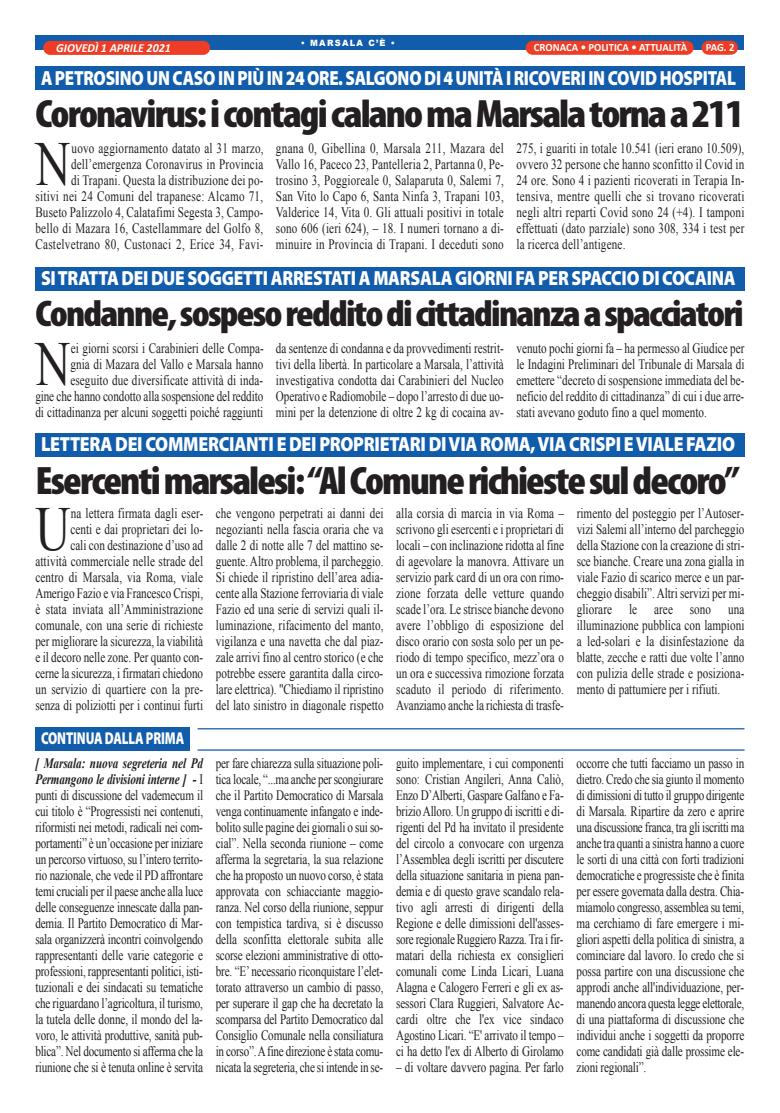
<style>
.page{position:relative;width:780px;height:1113px;background:#fff}
.page>*{position:absolute;margin:0;border:0;box-sizing:border-box;transform-origin:0 0}
.t1{font:62.62px "Times New Roman";color:#231f20;scale:.77 1}
.t2{font:900 condensed 39.75px "Myriad Pro";letter-spacing:-.045em;color:#231f20;scale:1.06 1}
.t3{font:900 condensed 39.62px "Myriad Pro";letter-spacing:-.045em;color:#231f20;scale:1.06 1}
.t4{font:900 condensed 37.25px "Myriad Pro";letter-spacing:-.045em;color:#231f20;scale:1.07 1}
.t5{font:900 20.5px "Myriad Pro";letter-spacing:-.015em;color:#fff;scale:.83 1}
.t6{font:900 20.5px "Myriad Pro";letter-spacing:-.015em;color:#fff;scale:.87 1}
.t7{font:900 20.5px "Myriad Pro";letter-spacing:-.015em;color:#fff;scale:.86 1}
.t8{font:900 17.25px "Myriad Pro";letter-spacing:-.01em;color:#fff;scale:.74 1}
.t9{font:14.38px/16px "Times New Roman";color:#231f20;text-align:justify;scale:.77 1}
.t10{font:14.38px/16px "Times New Roman";letter-spacing:.02em;color:#231f20;text-align:right;scale:.77 1}
.t11{font:italic 700 12.38px "Calibri";color:#fff;scale:.96 1}
.t12{font:700 11.12px "Calibri";color:#fff;scale:.96 1}
.t13{font:900 8.62px "Arial";letter-spacing:.15em;color:#fff;scale:.96 1}
.s1{font-weight:700;font-style:italic}
</style>
<div class="page">
<div style="left:35px;top:35px;width:708px;height:14px;background:#115cab"></div>
<div style="left:701px;top:41px;width:36px;height:14px;background:#ef3c25;border-radius:7px"></div>
<div style="left:525px;top:41px;width:168px;height:14px;background:#ef3c25;border-radius:7px"></div>
<div style="left:43px;top:41px;width:167px;height:14px;background:#ef3c25;border-radius:7px"></div>
<div style="left:35px;top:267px;width:709px;height:23px;background:#115cab"></div>
<div style="left:35px;top:433px;width:709px;height:24px;background:#115cab"></div>
<div style="left:35px;top:67px;width:709px;height:23px;background:#115cab"></div>
<hr style="left:197px;top:728px;width:547px;height:1px;background:#115cab">
<hr style="left:197px;top:749px;width:547px;height:1px;background:#115cab">
<div style="left:35px;top:727px;width:155px;height:23px;background:#115cab"></div>
<p class="t13" style="left:301px;top:37px;width:100px">• MARSALA C’È •</p>
<p class="t11" style="left:56px;top:42px;width:121px">GIOVEDÌ 1 APRILE 2021</p>
<p class="t12" style="left:534px;top:43px;width:161px">CRONACA • POLITICA • ATTUALITÀ</p>
<p class="t12" style="left:705px;top:43px;width:32px">PAG. 2</p>
<h3 class="t5" style="left:41px;top:70px;width:838px">A PETROSINO UN CASO IN PIÙ IN24ORE.SALGONO DI4UNITÀ I RICOVERI IN COVID HOSPITAL</h3>
<h3 class="t3" style="left:35px;top:100px;width:670px">Coronavirus:icontagicalanomaMarsalatornaa211</h3>
<h1 class="t1" style="left:35px;top:129px;width:47px">N</h1>
<p class="t10" style="left:35px;top:140px;width:298px">uovo aggiornamento datato al 31 marzo, dell’emergenza Coronavirus in Provincia<br>di Trapani. Questa la distribuzione dei po-<br>sitivi nei 24 Comuni del trapanese: Alcamo 71, Buseto Palizzolo 4, Calatafimi Segesta 3, Campo&shy;bello di Mazara 16, Castellammare del Golfo 8, Castelvetrano 80, Custonaci 2, Erice 34, Favi-</p>
<p class="t9" style="left:276px;top:140px;width:297px">gnana 0, Gibellina 0, Marsala 211, Mazara del Vallo 16, Paceco 23, Pantelleria 2, Partanna 0, Pe&shy;trosino 3, Poggioreale 0, Salaparuta 0, Salemi 7, San Vito lo Capo 6, Santa Ninfa 3, Trapani 103, Valderice 14, Vita 0. Gli attuali positivi in totale sono 606 (ieri 624), – 18. I numeri tornano a di&shy;minuire in Provincia di Trapani. I deceduti sono</p>
<p class="t9" style="left:516px;top:140px;width:297px">275, i guariti in totale 10.541 (ieri erano 10.509), ovvero 32 persone che hanno sconfitto il Covid in 24 ore. Sono 4 i pazienti ricoverati in Terapia In&shy;tensiva, mentre quelli che si trovano ricoverati negli altri reparti Covid sono 24 (+4). I tamponi effettuati (dato parziale) sono 308, 334 i test per la ricerca dell’antigene.</p>
<h3 class="t7" style="left:41px;top:271px;width:809px">SITRATTA DEI DUE SOGGETTI ARRESTATI A MARSALA GIORNI FA PER SPACCIO DI COCAINA</h3>
<h3 class="t4" style="left:35px;top:300px;width:663px">Condanne,sospesoredditodicittadinanzaaspacciatori</h3>
<h1 class="t1" style="left:35px;top:329px;width:47px">N</h1>
<p class="t9" style="left:35px;top:340px;width:298px;text-align:right">ei giorni scorsi i Carabinieri delle Compa-<br>gnia di Mazara del Vallo e Marsala hanno eseguito due diversificate attività di inda-<br>gine che hanno condotto alla sospensione del reddito di cittadinanza per alcuni soggetti poiché raggiunti</p>
<p class="t9" style="left:276px;top:340px;width:297px">da sentenze di condanna e da provvedimenti restrit&shy;tivi della libertà. In particolare a Marsala, l’attività investigativa condotta dai Carabinieri del Nucleo Operativo e Radiomobile – dopo l’arresto di due uo&shy;mini per la detenzione di oltre 2 kg di cocaina av-</p>
<p class="t9" style="left:516px;top:340px;width:297px">venuto pochi giorni fa – ha permesso al Giudice per le Indagini Preliminari del Tribunale di Marsala di emettere “decreto di sospensione immediata del be&shy;neficio del reddito di cittadinanza” di cui i due arre&shy;stati avevano goduto fino a quel momento.</p>
<h3 class="t6" style="left:41px;top:437px;width:799px">LETTERA DEI COMMERCIANTI E DEI PROPRIETARI DIVIA ROMA,VIA CRISPI EVIALE FAZIO</h3>
<h2 class="t2" style="left:35px;top:467px;width:665px">Esercentimarsalesi:“AlComunerichiestesuldecoro”</h2>
<h1 class="t1" style="left:35px;top:494px;width:47px">U</h1>
<p class="t9" style="left:35px;top:505px;width:220px;text-align:right">na lettera firmata dagli eser-<br>centi e dai proprietari dei lo-<br>cali con destinazione d’uso ad attività commerciale nelle strade del centro di Marsala, via Roma, viale Amerigo Fazio e via Francesco Crispi, è stata inviata all’Amministrazione comunale, con una serie di richieste per migliorare la sicurezza, la viabilità e il decoro nelle zone. Per quanto con&shy;cerne la sicurezza, i firmatari chiedono un servizio di quartiere con la pre&shy;senza di poliziotti per i continui furti</p>
<p class="t9" style="left:216px;top:505px;width:219px">che vengono perpetrati ai danni dei negozianti nella fascia oraria che va dalle 2 di notte alle 7 del mattino se&shy;guente. Altro problema, il parcheggio.<br>Si chiede il ripristino dell’area adia&shy;cente alla Stazione ferroviaria di viale Fazio ed una serie di servizi quali il&shy;luminazione, rifacimento del manto, vigilanza e una navetta che dal piaz&shy;zale arrivi fino al centro storico (e che potrebbe essere garantita dalla circo&shy;lare elettrica). "Chiediamo il ripristino del lato sinistro in diagonale rispetto</p>
<p class="t9" style="left:396px;top:505px;width:219px">alla corsia di marcia in via Roma – scrivono gli esercenti e i proprietari di locali – con inclinazione ridotta al fine di agevolare la manovra. Attivare un servizio park card di un ora con rimo&shy;zione forzata delle vetture quando scade l’ora. Le strisce bianche devono avere l’obbligo di esposizione del disco orario con sosta solo per un pe&shy;riodo di tempo specifico, mezz’ora o un ora e successiva rimozione forzata scaduto il periodo di riferimento.<br>Avanziamo anche la richiesta di trasfe-</p>
<p class="t9" style="left:576px;top:505px;width:219px">rimento del posteggio per l’Autoser&shy;vizi Salemi all’interno del parcheggio della Stazione con la creazione di stri&shy;sce bianche. Creare una zona gialla in viale Fazio di scarico merce e un par&shy;cheggio disabili”. Altri servizi per mi&shy;gliorare le aree sono una illuminazione pubblica con lampioni a led-solari e la disinfestazione da blatte, zecche e ratti due volte l’anno con pulizia delle strade e posiziona&shy;mento di pattumiere per i rifiuti.</p>
<p class="t8" style="left:41px;top:731px;width:195px">CONTINUA DALLA PRIMA</p>
<p class="t9" style="left:35px;top:755px;width:219px"><span class="s1">[ Marsala: nuova segreteria nel Pd Permangono le divisioni interne ] -</span> I punti di discussione del vademecum il cui titolo è “Progressisti nei contenuti, riformisti nei metodi, radicali nei com&shy;portamenti” è un’occasione per iniziare un percorso virtuoso, su l’intero territo&shy;rio nazionale, che vede il PD affrontare temi cruciali per il paese anche alla luce delle conseguenze innescate dalla pan&shy;demia. Il Partito Democratico di Mar&shy;sala organizzerà incontri coinvolgendo rappresentanti delle varie categorie e professioni, rappresentanti politici, isti&shy;tuzionali e dei sindacati su tematiche che riguardano l’agricoltura, il turismo, la tutela delle donne, il mondo del la&shy;voro, le attività produttive, sanità pub&shy;blica”. Nel documento si afferma che la riunione che si è tenuta online è servita</p>
<p class="t9" style="left:216px;top:755px;width:219px">per fare chiarezza sulla situazione poli&shy;tica locale, “...ma anche per scongiurare che il Partito Democratico di Marsala venga continuamente infangato e inde&shy;bolito sulle pagine dei giornali o sui so&shy;cial”. Nella seconda riunione – come afferma la segretaria, la sua relazione che ha proposto un nuovo corso, è stata approvata con schiacciante maggio&shy;ranza. Nel corso della riunione, seppur con tempistica tardiva, si è discusso della sconfitta elettorale subita alle scorse elezioni amministrative di otto&shy;bre. “E’ necessario riconquistare l’elet&shy;torato attraverso un cambio di passo, per superare il gap che ha decretato la scomparsa del Partito Democratico dal Consiglio Comunale nella consiliatura in corso”.Afine direzione è stata comu&shy;nicata la segreteria, che si intende in se-</p>
<p class="t9" style="left:396px;top:755px;width:219px">guito implementare, i cui componenti sono: Cristian Angileri, Anna Caliò, Enzo D’Alberti, Gaspare Galfano e Fa&shy;brizioAlloro. Un gruppo di iscritti e di&shy;rigenti del Pd ha invitato il presidente del circolo a convocare con urgenza l’Assemblea degli iscritti per discutere della situazione sanitaria in piena pan&shy;demia e di questo grave scandalo rela&shy;tivo agli arresti di dirigenti della Regione e delle dimissioni dell'asses&shy;sore regionale Ruggiero Razza. Tra i fir&shy;matari della richiesta ex consiglieri comunali come Linda Licari, Luana Alagna e Calogero Ferreri e gli ex as&shy;sessori Clara Ruggieri, Salvatore Ac&shy;cardi oltre che l'ex vice sindaco Agostino Licari. “E' arrivato il tempo – ci ha detto l'ex di Alberto di Girolamo</p>
<p class="t9" style="left:396px;top:1059px;width:219px">– di voltare davvero pagina. Per farlo</p>
<p class="t9" style="left:576px;top:755px;width:219px">occorre che tutti facciamo un passo in dietro. Credo che sia giunto il momento di dimissioni di tutto il gruppo dirigente di Marsala. Ripartire da zero e aprire una discussione franca, tra gli iscritti ma anche tra quanti a sinistra hanno a cuore le sorti di una città con forti tradizioni democratiche e progressiste che è finita per essere governata dalla destra. Chia&shy;miamolo congresso, assemblea su temi, ma cerchiamo di fare emergere i mi&shy;gliori aspetti della politica di sinistra, a cominciare dal lavoro. Io credo che si possa partire con una discussione che approdi anche all'individuazione, per&shy;manendo ancora questa legge elettorale, di una piattaforma di discussione che individui anche i soggetti da proporre come candidati già dalle prossime ele&shy;zioni regionali”.</p>
</div>
